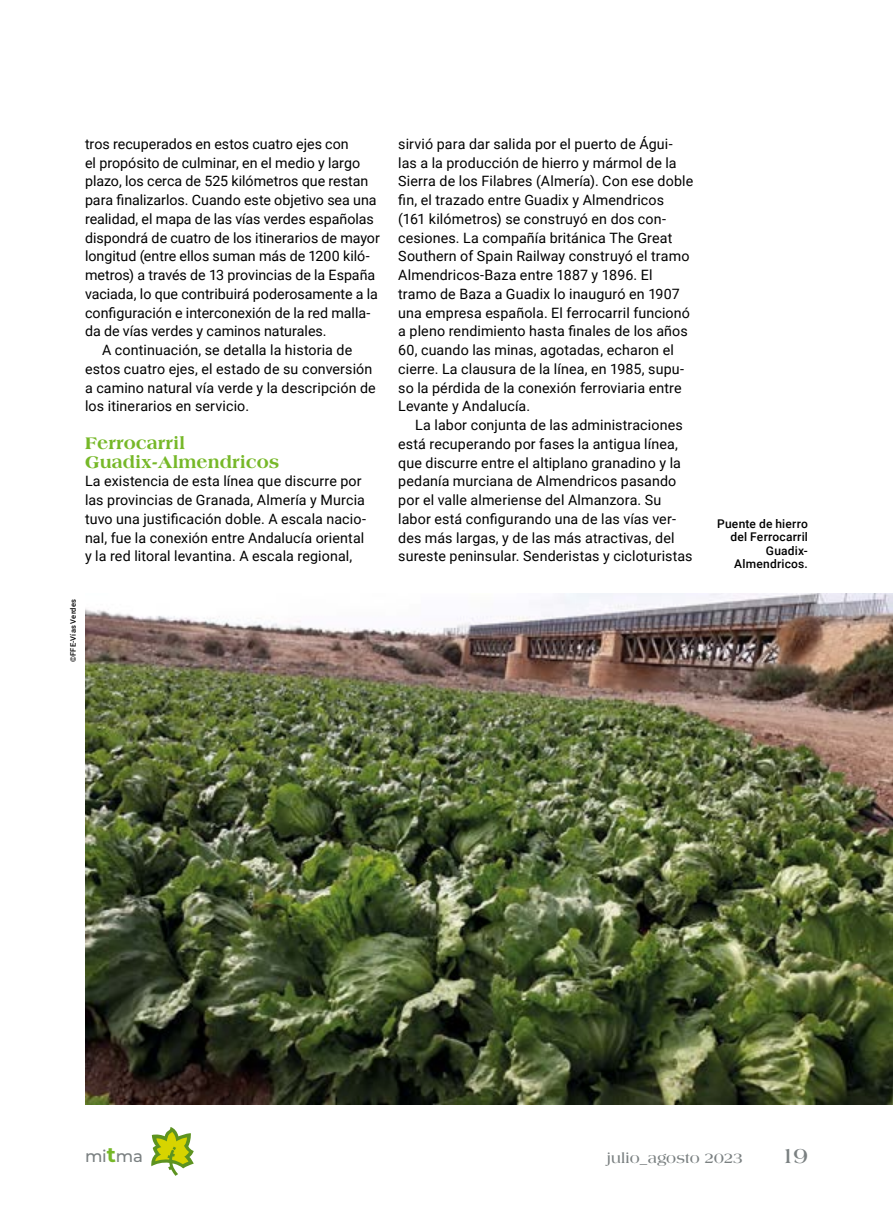
<style>
.page{position:relative;width:893px;height:1212px;background:#fff}
.page>*{position:absolute;margin:0;border:0;box-sizing:border-box;transform-origin:0 0}
.t1{font:700 22.5px "Americana Std";color:#7a8081}
.t2{font:800 18px/18.8px "Americana Std";color:#76b828}
.t3{font:500 16.5px "Montserrat";color:#7a8081}
.t4{font:700 15px "Americana Std";letter-spacing:-.005em;color:#7a8081}
.t5{font:14.25px/18.8px "Roboto";letter-spacing:.005em;color:#000}
.t6{font:500 12px/13.5px "Roboto";letter-spacing:.015em;color:#000;text-align:right}
.t7{font:500 7.5px "Roboto";letter-spacing:.025em;color:#000}
.s1{font-weight:700;font-size:21px;color:#76b828}
</style>
<div class="page">
<svg style="left:151px;top:1127px;width:43px;height:49px"></svg>
<img style="left:85px;top:594px;width:808px;height:510px">
<p class="t5" style="left:85px;top:134px;width:265px">tros recuperados en estos cuatro ejes con</p>
<p class="t5" style="left:85px;top:153px;width:277px">el propósito de culminar, en el medio y largo</p>
<p class="t5" style="left:85px;top:171px;width:285px">plazo, los cerca de 525 kilómetros que restan</p>
<p class="t5" style="left:85px;top:190px;width:293px">para finalizarlos. Cuando este objetivo sea una</p>
<p class="t5" style="left:85px;top:209px;width:290px">realidad, el mapa de las vías verdes españolas</p>
<p class="t5" style="left:85px;top:228px;width:296px">dispondrá de cuatro de los itinerarios de mayor</p>
<p class="t5" style="left:85px;top:246px;width:286px">longitud (entre ellos suman más de 1200 kiló-</p>
<p class="t5" style="left:85px;top:265px;width:292px">metros) a través de 13 provincias de la España</p>
<p class="t5" style="left:85px;top:284px;width:294px">vaciada, lo que contribuirá poderosamente a la</p>
<p class="t5" style="left:85px;top:303px;width:287px">configuración e interconexión de la red malla-</p>
<p class="t5" style="left:85px;top:321px;width:243px">da de vías verdes y caminos naturales.</p>
<p class="t5" style="left:102px;top:340px;width:252px">A continuación, se detalla la historia de</p>
<p class="t5" style="left:85px;top:359px;width:289px">estos cuatro ejes, el estado de su conversión</p>
<p class="t5" style="left:85px;top:378px;width:292px">a camino natural vía verde y la descripción de</p>
<p class="t5" style="left:85px;top:396px;width:166px">los itinerarios en servicio.</p>
<p class="t2" style="left:85px;top:433px;width:196px">Ferrocarril<br>Guadix-Almendricos</p>
<p class="t5" style="left:85px;top:471px;width:283px">La existencia de esta línea que discurre por las provincias de Granada, Almería y Murcia tuvo una justificación doble. A escala nacio&shy;nal, fue la conexión entre Andalucía oriental y la red litoral levantina. A escala regional,</p>
<p class="t7" style="left:68px;top:662px;width:65px;rotate:-90deg">©FFE-Vías Verdes</p>
<p class="t5" style="left:398px;top:134px;width:297px">sirvió para dar salida por el puerto de Águi&shy;las a la producción de hierro y mármol de la Sierra de los Filabres (Almería). Con ese doble fin, el trazado entre Guadix y Almendricos (161 kilómetros) se construyó en dos con&shy;cesiones. La compañía británica The Great Southern of Spain Railway construyó el tramo Almendricos-Baza entre 1887 y 1896. El tramo de Baza a Guadix lo inauguró en 1907 una empresa española. El ferrocarril funcionó a pleno rendimiento hasta finales de los años 60, cuando las minas, agotadas, echaron el cierre. La clausura de la línea, en 1985, supu&shy;so la pérdida de la conexión ferroviaria entre Levante y Andalucía.</p>
<p class="t5" style="left:398px;top:415px;width:296px;text-indent:17px">La labor conjunta de las administraciones está recuperando por fases la antigua línea, que discurre entre el altiplano granadino y la pedanía murciana de Almendricos pasando por el valle almeriense del Almanzora. Su labor está configurando una de las vías ver&shy;des más largas, y de las más atractivas, del sureste peninsular. Senderistas y cicloturistas</p>
<p class="t6" style="left:717px;top:516px;width:92px">Puente de hierro del Ferrocarril<br>Guadix-<br>Almendricos.</p>
<p class="t3" style="left:85px;top:1144px;width:59px">mi<span class="s1">t</span>ma</p>
<p class="t4" style="left:607px;top:1150px;width:138px">julio_agosto 2023</p>
<h1 class="t1" style="left:781px;top:1143px;width:29px">19</h1>
</div>
